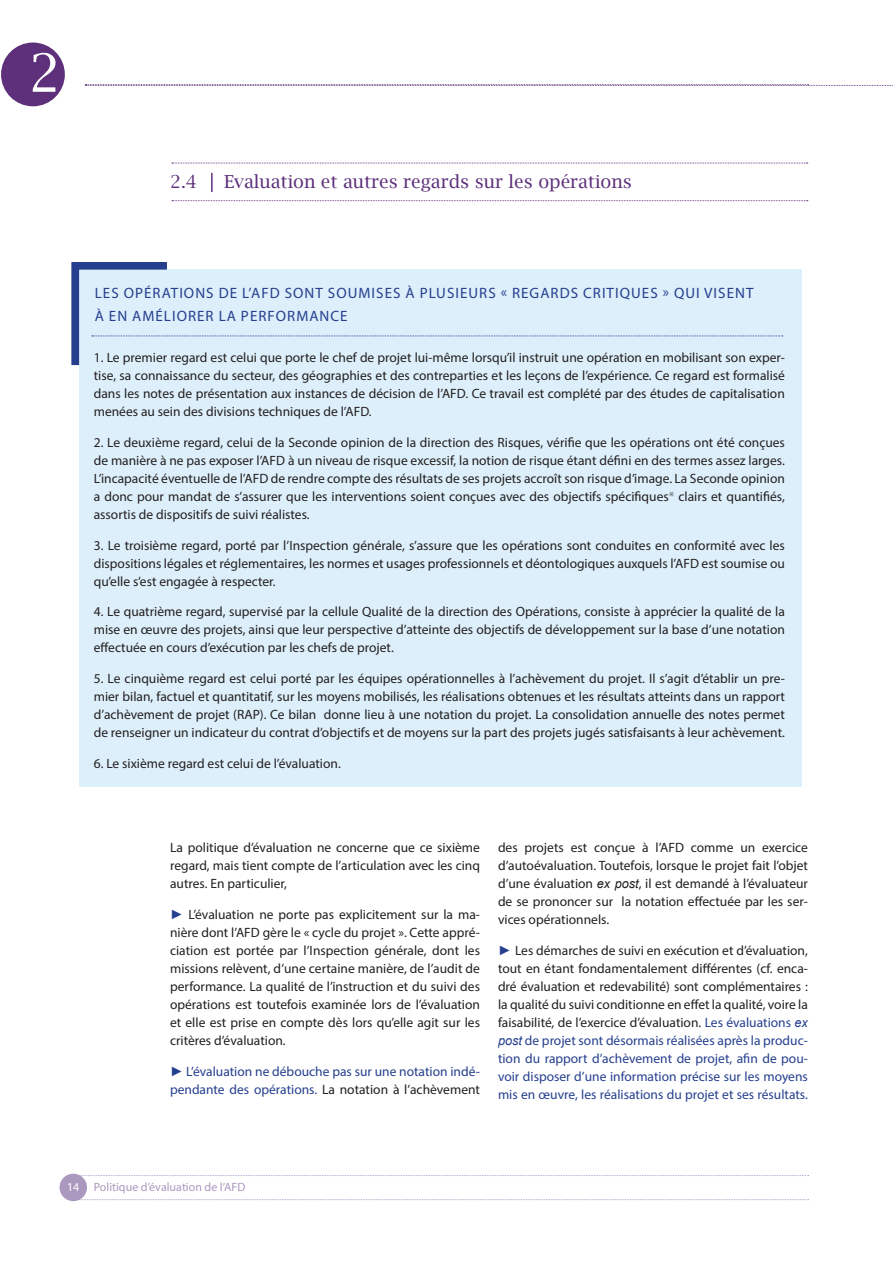
<style>
.page{position:relative;width:893px;height:1263px;background:#fff}
.page>*{position:absolute;margin:0;border:0;box-sizing:border-box;transform-origin:0 0}
.t1{font:52.65px "Lucida Bright";color:#fff}
.t2{font:18px "Lucida Bright";color:#5e307c}
.t3{font:15px "Myriad Pro";letter-spacing:.07em;color:#253f8e}
.t4{font:13.5px/18px "Myriad Pro";color:#231f20;text-align:justify}
.t5{font:13.5px/18px "Myriad Pro";color:#253f8e}
.t6{font:12px "Myriad Pro";color:#ab98be}
.s1{color:#6c6d70}
.s2{font-family:"Arial";color:#253f8e}
.s3{font-family:"Arial"}
.s4{color:#231f20}
.s5{font-family:"Arial";font-style:italic;font-size:12.75px}
.s6{color:#253f8e}
.s7{font-family:"Arial";font-style:italic;font-size:12.75px;color:#253f8e}
.s8{color:#fff}
</style>
<div class="page">
<svg style="left:80px;top:1175px;width:729px;height:1px"></svg>
<svg style="left:80px;top:1199px;width:728px;height:1px"></svg>
<div style="left:60px;top:1174px;width:27px;height:27px;background:#ab98be;border-radius:50%"></div>
<div style="left:1px;top:43px;width:64px;height:63px;background:#5e307c;border-radius:50%"></div>
<svg style="left:172px;top:163px;width:636px;height:1px"></svg>
<svg style="left:172px;top:200px;width:636px;height:1px"></svg>
<svg style="left:211px;top:173px;width:2px;height:19px"></svg>
<div style="left:79px;top:269px;width:723px;height:518px;background:#ddeffa"></div>
<svg style="left:71px;top:262px;width:712px;height:104px"></svg>
<svg style="left:85px;top:84px;width:808px;height:2px;background:#b9a6c6"></svg>
<p class="t1" style="left:29px;top:43px;width:33px">2</p>
<p class="t2" style="left:170px;top:171px;width:28px">2.4</p>
<p class="t2" style="left:224px;top:171px;width:409px">Evaluation et autres regards sur les opérations</p>
<p class="t3" style="left:95px;top:284px;width:660px">LES OPÉRATIONS DE L’AFD SONT SOUMISES À PLUSIEURS « REGARDS CRITIQUES » QUI VISENT</p>
<p class="t3" style="left:95px;top:306px;width:254px">À EN AMÉLIORER LA PERFORMANCE</p>
<p class="t4" style="left:94px;top:348px;width:693px">1. Le premier regard est celui que porte le chef de projet lui-même lorsqu’il instruit une opération en mobilisant son exper&shy;tise, sa connaissance du secteur, des géographies et des contreparties et les leçons de l’expérience. Ce regard est formalisé dans les notes de présentation aux instances de décision de l’AFD. Ce travail est complété par des études de capitalisation menées au sein des divisions techniques de l’AFD.</p>
<p class="t4" style="left:94px;top:433px;width:693px">2. Le deuxième regard, celui de la Seconde opinion de la direction des Risques, vérifie que les opérations ont été conçues de manière à ne pas exposer l’AFD à un niveau de risque excessif, la notion de risque étant défini en des termes assez larges.<br>L’incapacité éventuelle de l’AFD de rendre compte des résultats de ses projets accroît son risque d’image. La Seconde opinion a donc pour mandat de s’assurer que les interventions soient conçues avec des objectifs spécifiques<span class="s1">*</span> clairs et quantifiés, assortis de dispositifs de suivi réalistes.</p>
<p class="t4" style="left:94px;top:536px;width:693px">3. Le troisième regard, porté par l’Inspection générale, s’assure que les opérations sont conduites en conformité avec les dispositions légales et réglementaires, les normes et usages professionnels et déontologiques auxquels l’AFD est soumise ou qu’elle s’est engagée à respecter.</p>
<p class="t4" style="left:94px;top:603px;width:693px">4. Le quatrième regard, supervisé par la cellule Qualité de la direction des Opérations, consiste à apprécier la qualité de la mise en œuvre des projets, ainsi que leur perspective d’atteinte des objectifs de développement sur la base d’une notation effectuée en cours d’exécution par les chefs de projet.</p>
<p class="t4" style="left:94px;top:669px;width:693px">5. Le cinquième regard est celui porté par les équipes opérationnelles à l’achèvement du projet. Il s’agit d’établir un pre&shy;mier bilan, factuel et quantitatif, sur les moyens mobilisés, les réalisations obtenues et les résultats atteints dans un rapport d’achèvement de projet (RAP). Ce bilan donne lieu à une notation du projet. La consolidation annuelle des notes permet de renseigner un indicateur du contrat d’objectifs et de moyens sur la part des projets jugés satisfaisants à leur achèvement.</p>
<p class="t4" style="left:94px;top:754px;width:248px">6. Le sixième regard est celui de l’évaluation.</p>
<p class="t4" style="left:170px;top:838px;width:311px">La politique d’évaluation ne concerne que ce sixième regard, mais tient compte de l’articulation avec les cinq autres. En particulier,</p>
<p class="t4" style="left:170px;top:905px;width:311px"><span class="s2">►</span> L’évaluation ne porte pas explicitement sur la ma&shy;nière dont l’AFD gère le « cycle du projet ». Cette appré&shy;ciation est portée par l’Inspection générale, dont les missions relèvent, d’une certaine manière, de l’audit de performance. La qualité de l’instruction et du suivi des opérations est toutefois examinée lors de l’évaluation et elle est prise en compte dès lors qu’elle agit sur les critères d’évaluation.</p>
<p class="t5" style="left:170px;top:1062px;width:311px"><span class="s3">►</span> L’évaluation ne débouche pas sur une notation indé&shy;pendante des opérations. <span class="s4">La notation à l’achèvement</span></p>
<p class="t4" style="left:498px;top:838px;width:311px">des projets est conçue à l’AFD comme un exercice d’autoévaluation. Toutefois, lorsque le projet fait l’objet d’une évaluation <span class="s5">ex post</span>, il est demandé à l’évaluateur de se prononcer sur la notation effectuée par les ser&shy;vices opérationnels.</p>
<p class="t4" style="left:498px;top:941px;width:311px"><span class="s2">►</span> Les démarches de suivi en exécution et d’évaluation, tout en étant fondamentalement différentes (cf. enca&shy;dré évaluation et redevabilité) sont complémentaires : la qualité du suivi conditionne en effet la qualité, voire la faisabilité, de l’exercice d’évaluation. <span class="s6">Les évaluations</span> <span class="s7">ex post</span> <span class="s6">de projet sont désormais réalisées après la produc&shy;tion du rapport d’achèvement de projet, afin de pou&shy;voir disposer d’une information précise sur les moyens mis en œuvre, les réalisations du projet et ses résultats.</span></p>
<p class="t6" style="left:67px;top:1180px;width:180px"><span class="s8">14</span> Politique d’évaluation de l’AFD</p>
</div>
